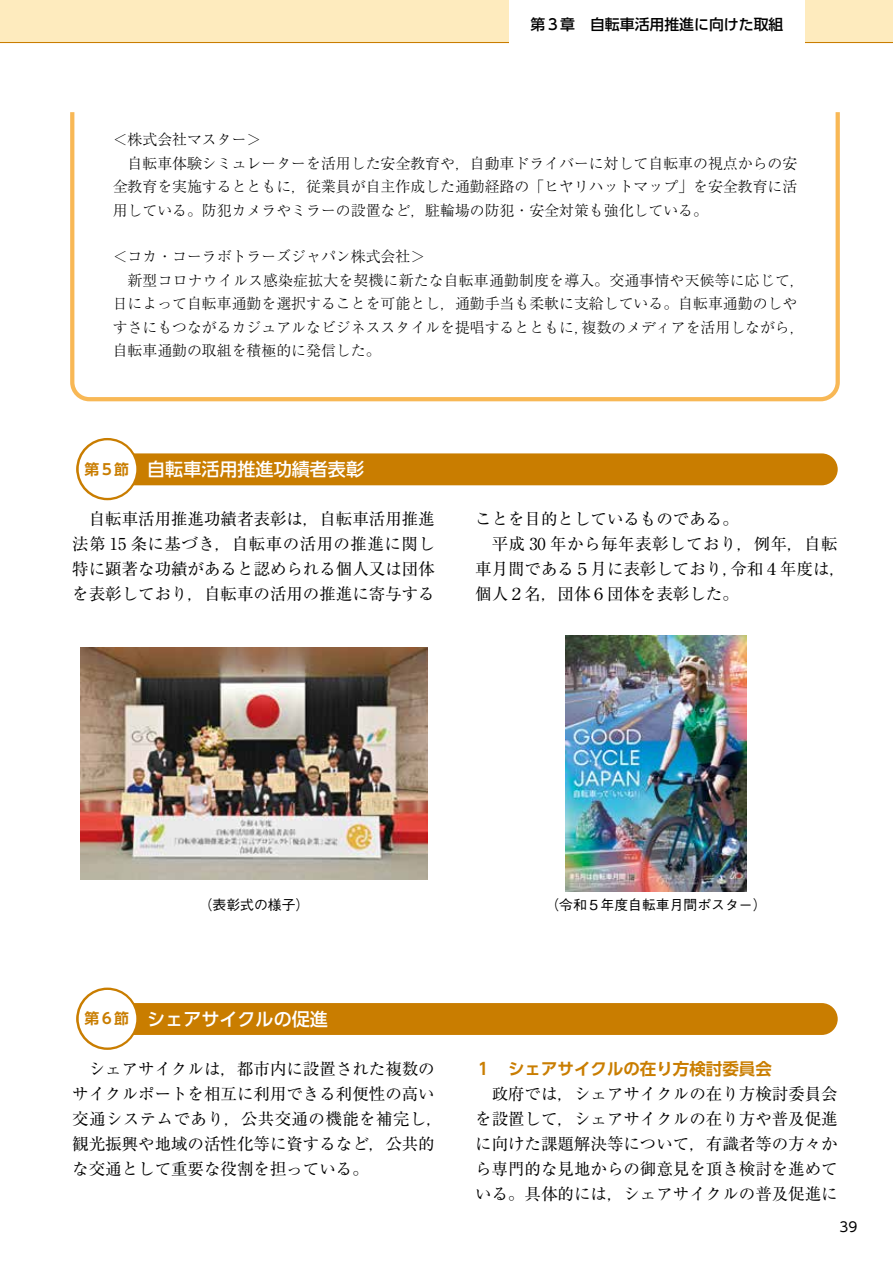
<style>
.page{position:relative;width:893px;height:1263px;background:#fff}
.page>*{position:absolute;margin:0;border:0;box-sizing:border-box;transform-origin:0 0}
.t1{font:500 18px "UD Shin Go Pr 6 N";color:#fff}
.t2{font:16.5px/25px "Ryumin Pr 6 N";color:#000;text-align:justify}
.t3{font:16.5px "Ryumin Pr 6 N";letter-spacing:.03em;color:#000}
.t4{font:700 16.5px "UD Shin Go Pr 6 N De";color:#c97d00}
.t5{font:300 14.85px "Ryumin Pr 6 N";color:#000}
.t6{font:500 14.85px "UD Shin Go Pr 6 N";color:#000}
.t7{font:500 13.8px "Gothic BBB Pr 6 N";color:#000}
.t8{font:13.5px "UD Shin M Go Pr 6 N";color:#000}
.s1{font-size:70.2px;color:#c97d00}
.s2{font-family:"UD Shin Go Pr 6 N De";font-weight:700;font-size:14.85px;color:#c97d00}
</style>
<div class="page">
<div style="left:0;top:0;width:893px;height:43px;background:#feebbe"></div>
<hr style="left:0;top:42px;width:893px;height:1px;background:#c97d00">
<div style="left:77px;top:453px;width:761px;height:32px;background:#c97d00;border-radius:16px"></div>
<svg style="left:70px;top:112px;width:770px;height:290px"></svg>
<div style="left:77px;top:1003px;width:761px;height:32px;background:#c97d00;border-radius:16px"></div>
<img style="left:566px;top:636px;width:180px;height:255px">
<img style="left:81px;top:648px;width:346px;height:231px">
<div style="left:509px;top:0;width:296px;height:45px;background:#fff"></div>
<p class="t6" style="left:530px;top:12px;width:254px">第３章　自転車活用推進に向けた取組</p>
<p class="t5" style="left:113px;top:128px;width:150px">＜株式会社マスター＞</p>
<p class="t5" style="left:128px;top:152px;width:671px">自転車体験シミュレーターを活用した安全教育や，自動車ドライバーに対して自転車の視点からの安</p>
<p class="t5" style="left:113px;top:175px;width:686px">全教育を実施するとともに，従業員が自主作成した通勤経路の「ヒヤリハットマップ」を安全教育に活</p>
<p class="t5" style="left:113px;top:198px;width:597px">用している。防犯カメラやミラーの設置など，駐輪場の防犯・安全対策も強化している。</p>
<p class="t5" style="left:113px;top:245px;width:314px">＜コカ・コーラボトラーズジャパン株式会社＞</p>
<p class="t5" style="left:128px;top:269px;width:679px">新型コロナウイルス感染症拡大を契機に新たな自転車通勤制度を導入。交通事情や天候等に応じて，</p>
<p class="t5" style="left:113px;top:292px;width:686px">日によって自転車通勤を選択することを可能とし，通勤手当も柔軟に支給している。自転車通勤のしや</p>
<p class="t5" style="left:113px;top:315px;width:694px">すさにもつながるカジュアルなビジネススタイルを提唱するとともに，複数のメディアを活用しながら，</p>
<p class="t5" style="left:113px;top:339px;width:269px">自転車通勤の取組を積極的に発信した。</p>
<p class="t1" style="left:72px;top:454px;width:293px"><span class="s1">●</span><span class="s2">第５節</span>　自転車活用推進功績者表彰</p>
<p class="t2" style="left:72px;top:506px;width:364px;text-indent:16px">自転車活用推進功績者表彰は，自転車活用推進法第 15 条に基づき，自転車の活用の推進に関し特に顕著な功績があると認められる個人又は団体を表彰しており，自転車の活用の推進に寄与する</p>
<p class="t2" style="left:475px;top:506px;width:265px">ことを目的としているものである。</p>
<p class="t3" style="left:492px;top:531px;width:347px">平成 30 年から毎年表彰しており，例年，自転</p>
<p class="t2" style="left:475px;top:556px;width:372px">車月間である５月に表彰しており，令和４年度は，</p>
<p class="t2" style="left:475px;top:581px;width:265px">個人２名，団体６団体を表彰した。</p>
<p class="t7" style="left:199px;top:894px;width:112px">（表彰式の様子）</p>
<p class="t7" style="left:545px;top:894px;width:223px">（令和５年度自転車月間ポスター）</p>
<p class="t1" style="left:72px;top:1004px;width:257px"><span class="s1">●</span><span class="s2">第６節</span>　シェアサイクルの促進</p>
<p class="t2" style="left:72px;top:1055px;width:372px;text-align:left;text-indent:16px">シェアサイクルは，都市内に設置された複数のサイクルポートを相互に利用できる利便性の高い交通システムであり，公共交通の機能を補完し，観光振興や地域の活性化等に資するなど，公共的な交通として重要な役割を担っている。</p>
<p class="t4" style="left:475px;top:1055px;width:298px">１　シェアサイクルの在り方検討委員会</p>
<p class="t2" style="left:475px;top:1080px;width:364px;text-indent:16px">政府では，シェアサイクルの在り方検討委員会を設置して，シェアサイクルの在り方や普及促進に向けた課題解決等について，有識者等の方々から専門的な見地からの御意見を頂き検討を進めている。具体的には，シェアサイクルの普及促進に</p>
<p class="t8" style="left:839px;top:1216px;width:19px">39</p>
</div>
